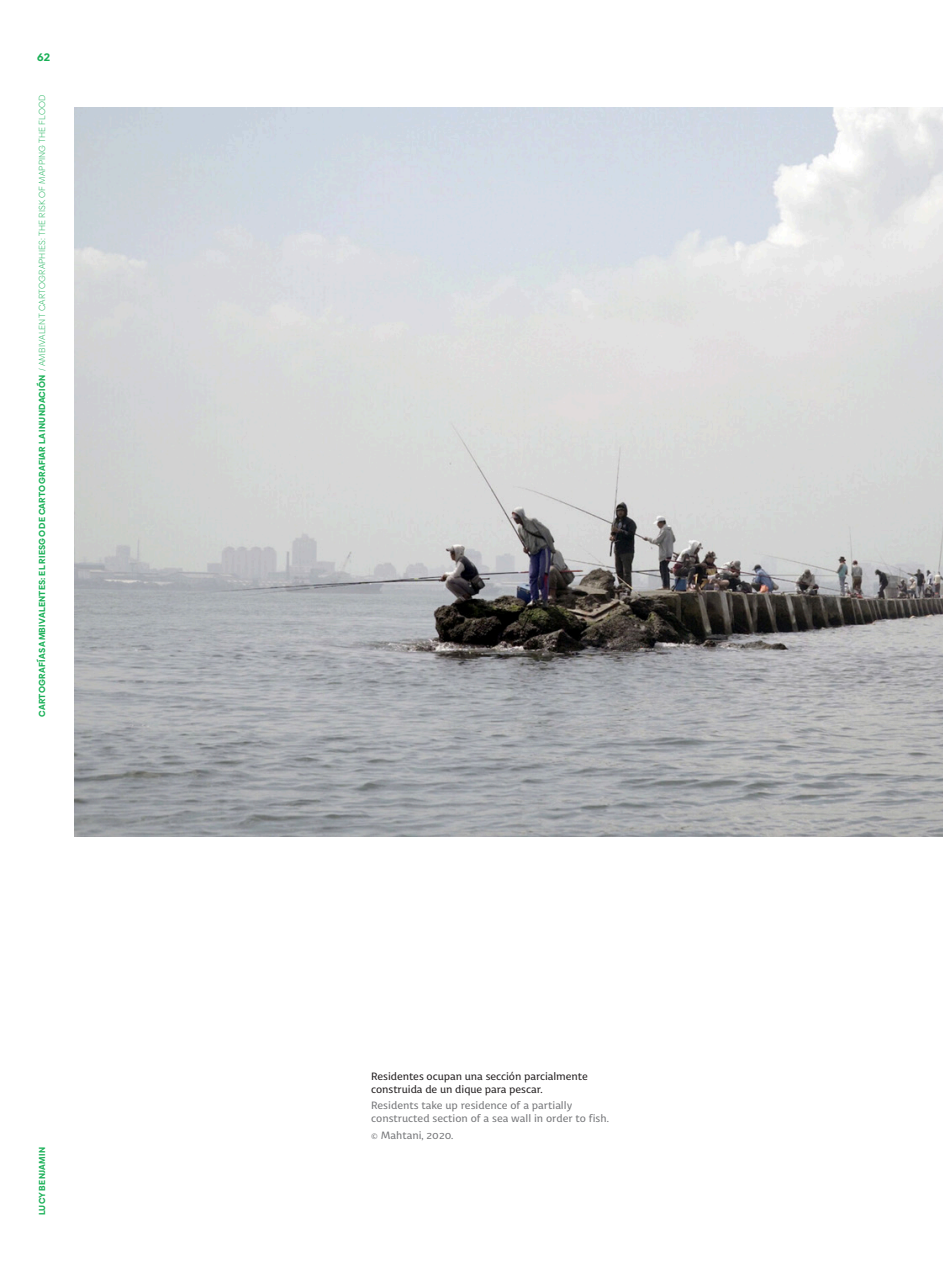
<style>
.page{position:relative;width:943px;height:1265px;background:#fff}
.page>*{position:absolute;margin:0;border:0;box-sizing:border-box;transform-origin:0 0}
.t1{font:10.85px/13.1px "Trust Sans";color:#757679}
.t2{font:10.85px/13.1px "Trust Sans";letter-spacing:-.005em;color:#231f20}
.t3{font:700 10.85px "Biennale";color:#18b056}
.t4{font:700 8.92px "Biennale";letter-spacing:.03em;color:#18b056}
.t5{font:700 8.75px "Biennale";letter-spacing:.03em;color:#18b056}
.s1{font-weight:300}
</style>
<div class="page">
<img style="left:74px;top:108px;width:869px;height:728px">
<p class="t3" style="left:37px;top:50px;width:14px">62</p>
<p class="t4" style="left:36px;top:717px;width:624px;rotate:-90deg">CARTOGRAFÍAS AMBIVALENTES: EL RIESGO DE CARTOGRAFIAR LA INUNDACIÓN <span class="s1">/ AMBIVALENT CARTOGRAPHIES: THE RISK OF MAPPING THE FLOOD</span></p>
<p class="t5" style="left:36px;top:1215px;width:69px;rotate:-90deg">LUCY BENJAMIN</p>
<p class="t2" style="left:371px;top:1069px;width:218px">Residentes ocupan una sección parcialmente construida de un dique para pescar.</p>
<p class="t1" style="left:371px;top:1098px;width:239px">Residents take up residence of a partially constructed section of a sea wall in order to fish.</p>
<p class="t1" style="left:371px;top:1127px;width:84px">© Mahtani, 2020.</p>
</div>
